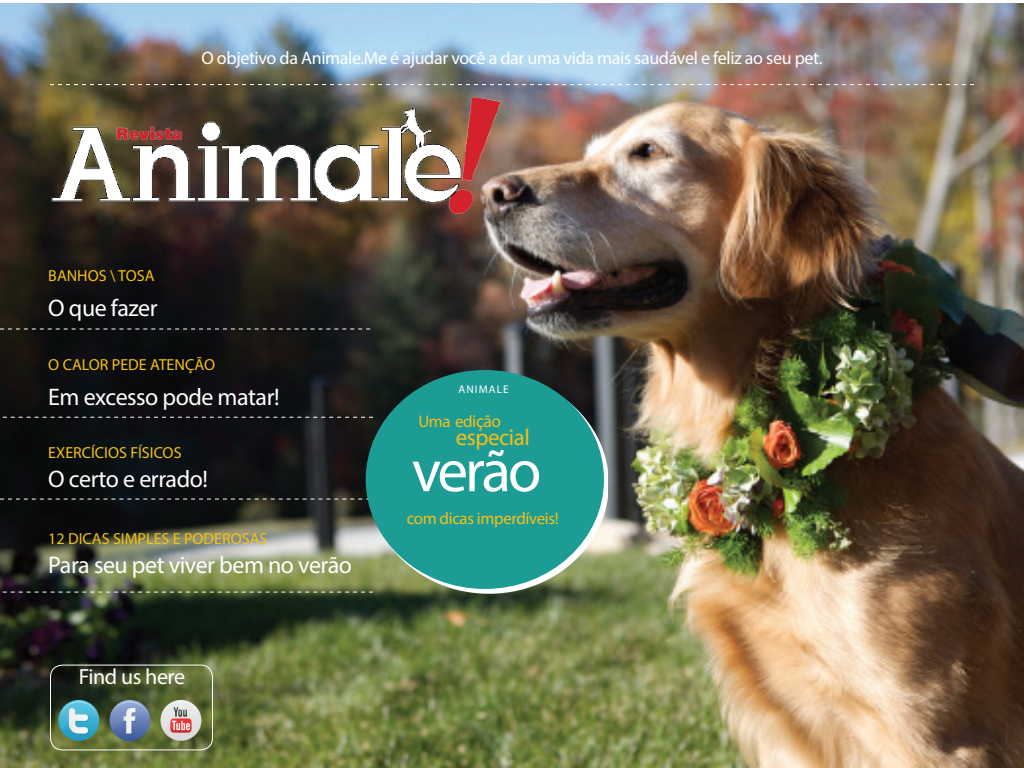
<style>
.page{position:relative;width:1024px;height:768px;background:#fff}
.page>*{position:absolute;margin:0;border:0;box-sizing:border-box;transform-origin:0 0}
.t1{font:61px "Myriad Pro";letter-spacing:-.055em;color:#fff}
.t2{font:24px "Myriad Pro";letter-spacing:-.02em;color:#fff}
.t3{font:23px "Myriad Pro";letter-spacing:-.02em;color:#f4c115}
.t4{font:22px "Myriad Pro";letter-spacing:-.02em;color:#fff}
.t5{font:18px "Myriad Pro";letter-spacing:-.02em;color:#fff}
.t6{font:16.8px "Myriad Pro";letter-spacing:-.02em;color:#f4c115}
.t7{font:16px "Myriad Pro";color:#f4c115}
.t8{font:11.2px "Myriad Pro";letter-spacing:.1em;color:#fff}
.s1{font-size:17.5px}
</style>
<div class="page">
<img style="left:0;top:4px;width:1024px;height:764px">
<svg style="left:50px;top:84px;width:924px;height:1px"></svg>
<svg style="left:0;top:329px;width:370px;height:1px"></svg>
<svg style="left:3px;top:417px;width:367px;height:1px"></svg>
<svg style="left:109px;top:700px;width:41px;height:41px"></svg>
<svg style="left:111px;top:701px;width:38px;height:33px"></svg>
<svg style="left:58px;top:700px;width:41px;height:41px"></svg>
<svg style="left:60px;top:701px;width:38px;height:33px"></svg>
<svg style="left:160px;top:700px;width:41px;height:41px"></svg>
<svg style="left:162px;top:701px;width:682px;height:67px"></svg>
<div style="left:50px;top:665px;width:163px;height:85px;border:1px solid #fff;border-radius:12px"></div>
<img style="left:50px;top:93px;width:453px;height:124px">
<svg style="left:0;top:499px;width:368px;height:1px"></svg>
<svg style="left:3px;top:592px;width:367px;height:1px"></svg>
<svg style="left:370px;top:374px;width:238px;height:219px"></svg>
<div style="left:366px;top:370px;width:238px;height:219px;background:#1d9c96;border-radius:50%"></div>
<p class="t5" style="left:201px;top:47px;width:623px">O objetivo da Animale.Me é ajudar você a dar uma vida mais saudável e feliz ao seu pet.</p>
<p class="t7" style="left:48px;top:266px;width:107px">BANHOS \ TOSA</p>
<h2 class="t2" style="left:48px;top:293px;width:111px">O que fazer</h2>
<p class="t7" style="left:48px;top:355px;width:168px">O CALOR PEDE ATENÇÃO</p>
<h2 class="t2" style="left:48px;top:382px;width:233px">Em excesso pode matar!</h2>
<p class="t7" style="left:48px;top:443px;width:135px">EXERCÍCIOS FÍSICOS</p>
<h2 class="t2" style="left:48px;top:464px;width:161px">O certo e errado!</h2>
<p class="t7" style="left:48px;top:529px;width:221px">12 DICAS SIMPLES E PODEROSAS</p>
<h2 class="t2" style="left:48px;top:550px;width:305px">Para seu pet viver bem no verão</h2>
<p class="t4" style="left:79px;top:663px;width:108px">Find us here</p>
<p class="t8" style="left:459px;top:383px;width:50px">ANIMALE</p>
<p class="t6" style="left:418px;top:411px;width:84px">Uma ed<span class="s1">ição</span></p>
<p class="t3" style="left:456px;top:424px;width:76px">especial</p>
<h1 class="t1" style="left:412px;top:433px;width:131px">verão</h1>
<p class="t6" style="left:407px;top:508px;width:153px">com dicas imperdíveis!</p>
</div>
